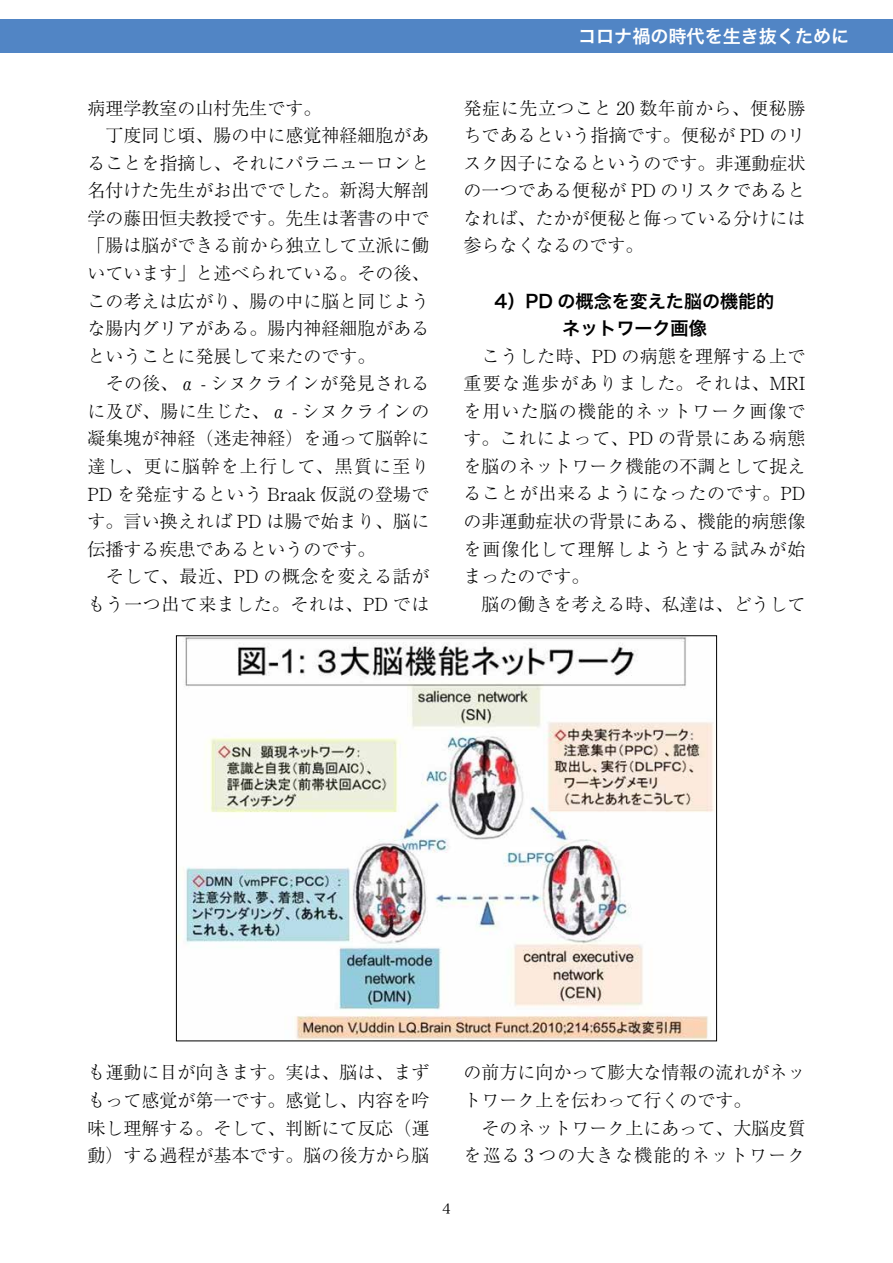
<style>
.page{position:relative;width:893px;height:1263px;background:#fff}
.page>*{position:absolute;margin:0;border:0;box-sizing:border-box;transform-origin:0 0}
.t1{font:300 18px/27.6px "Ryumin Pro";color:#000}
.t2{font:300 18px/27.6px "Ryumin Pro";letter-spacing:.025em;color:#000}
.t3{font:18px/27.6px "Hira Kaku Pro N W6";color:#000;text-align:center}
.t4{font:18px "Hira Kaku Pro N W6";color:#fff}
.t5{font:13.8px "Hira Min Pro N W3";color:#000}
</style>
<div class="page">
<div style="left:0;top:19px;width:893px;height:34px;background:#5185c5"></div>
<img style="left:178px;top:637px;width:536px;height:402px">
<p class="t4" style="left:578px;top:20px;width:273px">コロナ禍の時代を生き抜くために</p>
<p class="t1" style="left:87px;top:93px;width:344px">病理学教室の山村先生です。<br>　丁度同じ頃、腸の中に感覚神経細胞があることを指摘し、それにパラニューロンと名付けた先生がお出ででした。新潟大解剖学の藤田恒夫教授です。先生は著書の中で「腸は脳ができる前から独立して立派に働いています」と述べられている。その後、この考えは広がり、腸の中に脳と同じような腸内グリアがある。腸内神経細胞があるということに発展して来たのです。<br>　その後、α - シヌクラインが発見されるに及び、腸に生じた、α - シヌクラインの凝集塊が神経（迷走神経）を通って脳幹に達し、更に脳幹を上行して、黒質に至り<br>PD を発症するという Braak 仮説の登場です。言い換えれば PD は腸で始まり、脳に伝播する疾患であるというのです。<br>　そして、最近、PD の概念を変える話がもう一つ出て来ました。それは、PD では</p>
<p class="t1" style="left:463px;top:93px;width:344px;text-align:justify">発症に先立つこと 20 数年前から、便秘勝ちであるという指摘です。便秘が PD のリスク因子になるというのです。非運動症状の一つである便秘が PD のリスクであるとなれば、たかが便秘と侮っている分けには参らなくなるのです。</p>
<p class="t3" style="left:495px;top:286px;width:281px">4）PD の概念を変えた脳の機能的ネットワーク画像</p>
<p class="t2" style="left:463px;top:341px;width:344px">　こうした時、PD の病態を理解する上で重要な進歩がありました。それは、MRIを用いた脳の機能的ネットワーク画像です。これによって、PD の背景にある病態を脳のネットワーク機能の不調として捉えることが出来るようになったのです。PDの非運動症状の背景にある、機能的病態像を画像化して理解しようとする試みが始まったのです。<br>　脳の働きを考える時、私達は、どうして</p>
<p class="t1" style="left:87px;top:1057px;width:343px;text-align:justify">も運動に目が向きます。実は、脳は、まずもって感覚が第一です。感覚し、内容を吟味し理解する。そして、判断にて反応（運動）する過程が基本です。脳の後方から脳</p>
<p class="t1" style="left:463px;top:1057px;width:344px">の前方に向かって膨大な情報の流れがネットワーク上を伝わって行くのです。<br>　そのネットワーク上にあって、大脳皮質を巡る 3 つの大きな機能的ネットワーク</p>
<p class="t5" style="left:442px;top:1197px;width:10px">4</p>
</div>
